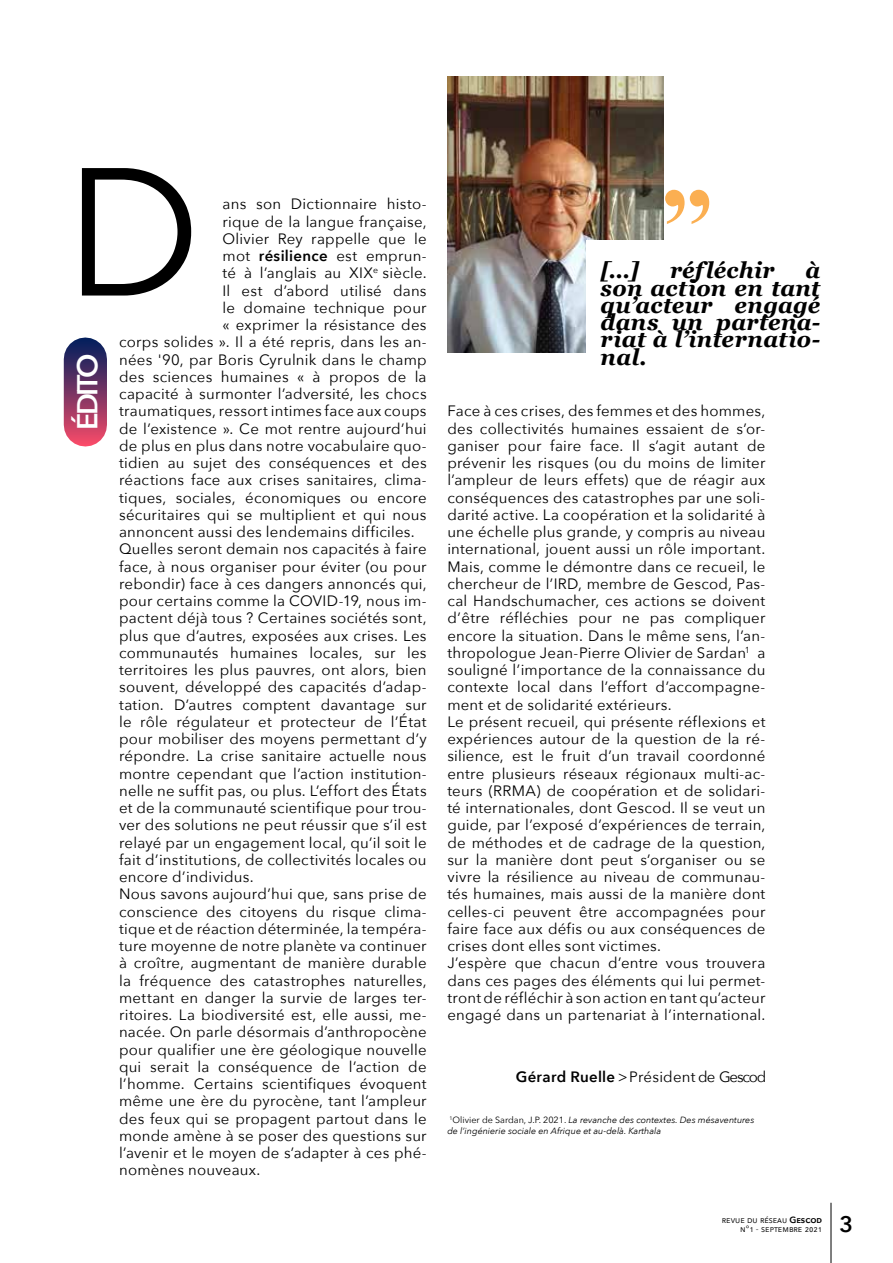
<style>
.page{position:relative;width:893px;height:1263px;background:#fff}
.page>*{position:absolute;margin:0;border:0;box-sizing:border-box;transform-origin:0 0}
.t1{font:180px "Avenir Next";color:#000}
.t2{font:700 105px "Times New Roman";color:#fbaf52}
.t3{font:600 28.8px "Avenir Next";letter-spacing:-.1em;color:#fff}
.t4{font:italic 700 22.5px/17.2px "Georgia";letter-spacing:.005em;color:#000;text-align:justify}
.t5{font:600 22.5px "Avenir Next";color:#000}
.t6{font:15px/17.2px "Avenir Next";letter-spacing:.015em;color:#000}
.t7{font:italic 9px/10.8px "Avenir Next";color:#000}
.t8{font:9px/9px "Avenir Next";color:#000;text-align:right}
.s1{font-weight:600}
.s2{font-style:normal}
</style>
<div class="page">
<hr style="left:831px;top:1203px;width:1px;height:60px;background:#000">
<img style="left:447px;top:77px;width:217px;height:275px">
<div style="left:586px;top:241px;width:257px;height:151px;background:#fff"></div>
<div style="left:64px;top:359px;width:43px;height:66px;background:linear-gradient(to bottom,#2a265f,#c34166)"></div>
<h1 class="t1" style="left:65px;top:81px;width:138px">D</h1>
<p class="t6" style="left:223px;top:195px;width:206px">ans son Dictionnaire histo-</p>
<p class="t6" style="left:223px;top:212px;width:206px">rique de la langue française,</p>
<p class="t6" style="left:223px;top:229px;width:206px">Olivier Rey rappelle que le</p>
<p class="t6" style="left:223px;top:247px;width:206px">mot <span class="s1">résilience</span> est emprun-</p>
<p class="t6" style="left:223px;top:264px;width:206px">té à l’anglais au XIX<sup>e</sup> siècle.</p>
<p class="t6" style="left:223px;top:281px;width:206px">Il est d’abord utilisé dans</p>
<p class="t6" style="left:223px;top:298px;width:206px">le domaine technique pour</p>
<p class="t6" style="left:223px;top:316px;width:206px">« exprimer la résistance des</p>
<p class="t6" style="left:119px;top:333px;width:309px">corps solides ». Il a été repris, dans les an-</p>
<p class="t6" style="left:119px;top:350px;width:309px">nées '90, par Boris Cyrulnik dans le champ</p>
<p class="t6" style="left:119px;top:367px;width:309px">des sciences humaines « à propos de la</p>
<p class="t6" style="left:119px;top:385px;width:309px">capacité à surmonter l’adversité, les chocs</p>
<p class="t6" style="left:119px;top:402px;width:309px">traumatiques, ressort intimes face aux coups</p>
<p class="t6" style="left:119px;top:419px;width:309px">de l’existence ». Ce mot rentre aujourd’hui</p>
<p class="t6" style="left:119px;top:436px;width:309px">de plus en plus dans notre vocabulaire quo-</p>
<p class="t6" style="left:119px;top:454px;width:309px">tidien au sujet des conséquences et des</p>
<p class="t6" style="left:119px;top:471px;width:309px">réactions face aux crises sanitaires, clima-</p>
<p class="t6" style="left:119px;top:488px;width:309px">tiques, sociales, économiques ou encore</p>
<p class="t6" style="left:119px;top:505px;width:309px">sécuritaires qui se multiplient et qui nous</p>
<p class="t6" style="left:119px;top:523px;width:297px">annoncent aussi des lendemains difficiles.</p>
<p class="t6" style="left:119px;top:540px;width:309px">Quelles seront demain nos capacités à faire</p>
<p class="t6" style="left:119px;top:557px;width:309px">face, à nous organiser pour éviter (ou pour</p>
<p class="t6" style="left:119px;top:574px;width:309px">rebondir) face à ces dangers annoncés qui,</p>
<p class="t6" style="left:119px;top:592px;width:309px">pour certains comme la COVID-19, nous im-</p>
<p class="t6" style="left:119px;top:609px;width:309px">pactent déjà tous ? Certaines sociétés sont,</p>
<p class="t6" style="left:119px;top:626px;width:309px">plus que d’autres, exposées aux crises. Les</p>
<p class="t6" style="left:119px;top:643px;width:309px">communautés humaines locales, sur les</p>
<p class="t6" style="left:119px;top:661px;width:309px">territoires les plus pauvres, ont alors, bien</p>
<p class="t6" style="left:119px;top:678px;width:309px">souvent, développé des capacités d’adap-</p>
<p class="t6" style="left:119px;top:695px;width:309px">tation. D’autres comptent davantage sur</p>
<p class="t6" style="left:119px;top:712px;width:309px">le rôle régulateur et protecteur de l’État</p>
<p class="t6" style="left:119px;top:730px;width:309px">pour mobiliser des moyens permettant d’y</p>
<p class="t6" style="left:119px;top:747px;width:309px">répondre. La crise sanitaire actuelle nous</p>
<p class="t6" style="left:119px;top:764px;width:309px">montre cependant que l’action institution-</p>
<p class="t6" style="left:119px;top:781px;width:309px">nelle ne suffit pas, ou plus. L’effort des États</p>
<p class="t6" style="left:119px;top:799px;width:309px">et de la communauté scientifique pour trou-</p>
<p class="t6" style="left:119px;top:816px;width:309px">ver des solutions ne peut réussir que s’il est</p>
<p class="t6" style="left:119px;top:833px;width:309px">relayé par un engagement local, qu’il soit le</p>
<p class="t6" style="left:119px;top:850px;width:309px">fait d’institutions, de collectivités locales ou</p>
<p class="t6" style="left:119px;top:868px;width:136px">encore d’individus.</p>
<p class="t6" style="left:119px;top:885px;width:309px">Nous savons aujourd’hui que, sans prise de</p>
<p class="t6" style="left:119px;top:902px;width:309px">conscience des citoyens du risque clima-</p>
<p class="t6" style="left:119px;top:919px;width:309px">tique et de réaction déterminée, la tempéra-</p>
<p class="t6" style="left:119px;top:937px;width:309px">ture moyenne de notre planète va continuer</p>
<p class="t6" style="left:119px;top:954px;width:309px">à croître, augmentant de manière durable</p>
<p class="t6" style="left:119px;top:971px;width:309px">la fréquence des catastrophes naturelles,</p>
<p class="t6" style="left:119px;top:988px;width:309px">mettant en danger la survie de larges ter-</p>
<p class="t6" style="left:119px;top:1006px;width:309px">ritoires. La biodiversité est, elle aussi, me-</p>
<p class="t6" style="left:119px;top:1023px;width:309px">nacée. On parle désormais d’anthropocène</p>
<p class="t6" style="left:119px;top:1040px;width:309px">pour qualifier une ère géologique nouvelle</p>
<p class="t6" style="left:119px;top:1057px;width:309px">qui serait la conséquence de l’action de</p>
<p class="t6" style="left:119px;top:1075px;width:309px">l’homme. Certains scientifiques évoquent</p>
<p class="t6" style="left:119px;top:1092px;width:309px">même une ère du pyrocène, tant l’ampleur</p>
<p class="t6" style="left:119px;top:1109px;width:309px">des feux qui se propagent partout dans le</p>
<p class="t6" style="left:119px;top:1126px;width:309px">monde amène à se poser des questions sur</p>
<p class="t6" style="left:119px;top:1144px;width:309px">l’avenir et le moyen de s’adapter à ces phé-</p>
<p class="t6" style="left:119px;top:1161px;width:143px">nomènes nouveaux.</p>
<h3 class="t3" style="left:63px;top:430px;width:78px;rotate:-90deg">ÉDITO</h3>
<h2 class="t2" style="left:661px;top:150px;width:54px">”</h2>
<h3 class="t4" style="left:601px;top:262px;width:40px">[...]</h3>
<h3 class="t4" style="left:670px;top:262px;width:106px">réfléchir</h3>
<h3 class="t4" style="left:805px;top:262px;width:16px">à</h3>
<h3 class="t4" style="left:601px;top:279px;width:221px">son action en tant qu’acteur engagé dans un partena&shy;riat à l’internatio&shy;nal.</h3>
<p class="t6" style="left:447px;top:402px;width:320px">Face à ces crises, des femmes et des hommes, des collectivités humaines essaient de s’or&shy;ganiser pour faire face. Il s’agit autant de prévenir les risques (ou du moins de limiter l’ampleur de leurs effets) que de réagir aux conséquences des catastrophes par une soli&shy;darité active. La coopération et la solidarité à une échelle plus grande, y compris au niveau international, jouent aussi un rôle important.<br>Mais, comme le démontre dans ce recueil, le chercheur de l’IRD, membre de Gescod, Pas&shy;cal Handschumacher, ces actions se doivent d’être réfléchies pour ne pas compliquer encore la situation. Dans le même sens, l’an&shy;thropologue Jean-Pierre Olivier de Sardan<sup>1</sup> a souligné l’importance de la connaissance du contexte local dans l’effort d’accompagne&shy;ment et de solidarité extérieurs.<br>Le présent recueil, qui présente réflexions et expériences autour de la question de la ré&shy;silience, est le fruit d’un travail coordonné entre plusieurs réseaux régionaux multi-ac&shy;teurs (RRMA) de coopération et de solidari&shy;té internationales, dont Gescod. Il se veut un guide, par l’exposé d’expériences de terrain, de méthodes et de cadrage de la question, sur la manière dont peut s’organiser ou se vivre la résilience au niveau de communau&shy;tés humaines, mais aussi de la manière dont celles-ci peuvent être accompagnées pour faire face aux défis ou aux conséquences de crises dont elles sont victimes.<br>J’espère que chacun d’entre vous trouvera dans ces pages des éléments qui lui permet&shy;tront de réfléchir à son action en tant qu’acteur engagé dans un partenariat à l’international.</p>
<p class="t6" style="left:516px;top:1068px;width:252px"><span class="s1">Gérard Ruelle</span> &gt; Président de Gescod</p>
<p class="t7" style="left:447px;top:1114px;width:308px"><sup>1</sup><span class="s2">Olivier de Sardan, J.P. 2021.</span> La revanche des contextes. Des mésaventures de l’ingénierie sociale en Afrique et au-delà. Karthala</p>
<p class="t8" style="left:722px;top:1215px;width:102px">revue du réseau <span class="s1">Gescod </span>n°1 - septembre 2021</p>
<h3 class="t5" style="left:839px;top:1205px;width:15px">3</h3>
</div>
